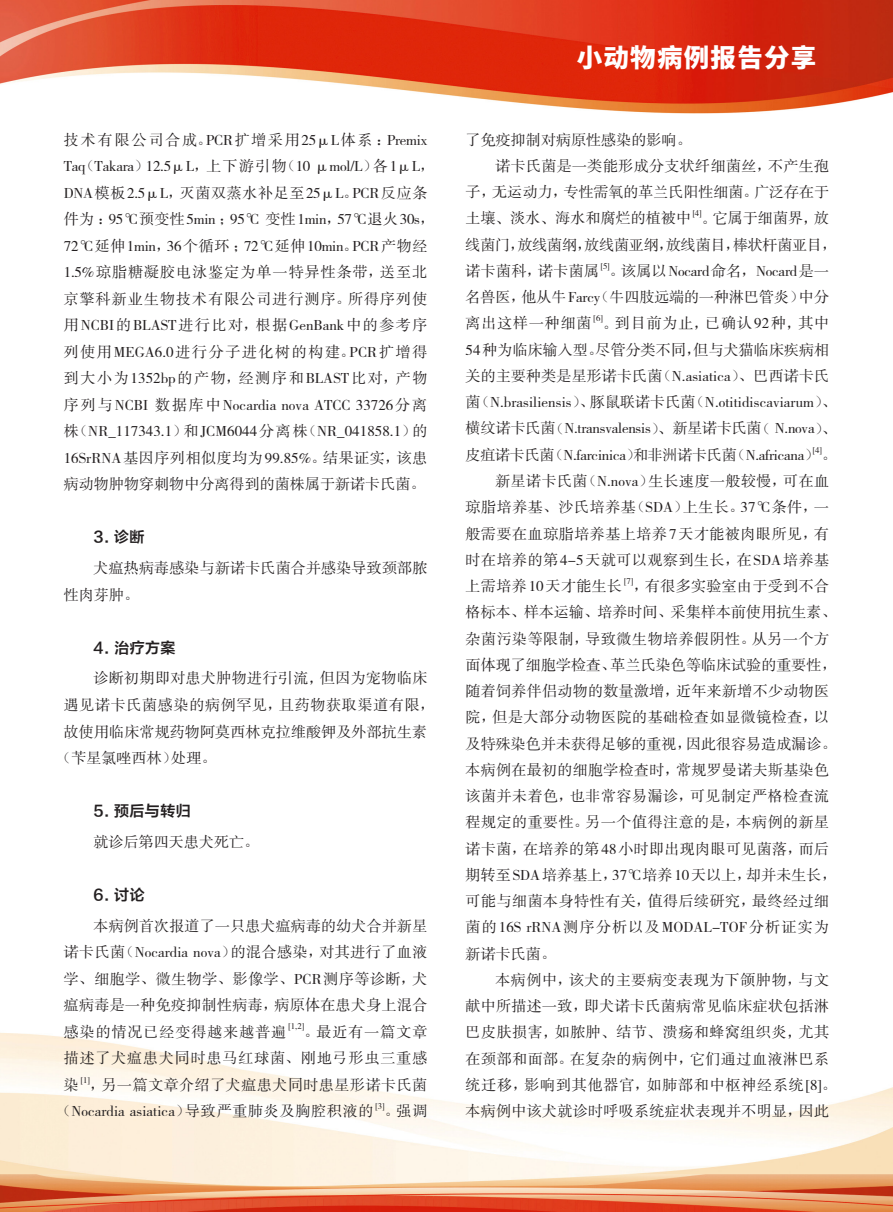
<style>
.page{position:relative;width:893px;height:1212px;background:#fff}
.page>*{position:absolute;margin:0;border:0;box-sizing:border-box;transform-origin:0 0}
.t1{font:800 25.5px "Source Han Sans CN";letter-spacing:.05em;color:#fff}
.文章-正文{font:15px/26.2px "FZSSJW GB1 0";letter-spacing:.02em;color:#231f20}
.文章-正文-2{font:15px/26.2px "FZSSJW GB1 0";letter-spacing:-.015em;color:#231f20}
.文章-正文-3{font:15px "FZSSJW GB1 0";letter-spacing:.045em;color:#231f20}
._1{font:15px "FZLTZCHK GBK1 0";letter-spacing:.025em;color:#231f20}
.文章-正文-4{font:8.7px "FZSSJW GB1 0";color:#231f20}
.s1{font-family:"Sim Sun"}
</style>
<div class="page">
<img style="left:0;top:0;width:893px;height:1212px">
<p class="文章-正文" style="left:64px;top:127px;width:373px">技术有限公司合成<span class="s1">。</span>PCR扩增采用25μL体系<span class="s1">：</span>Premix Taq<span class="s1">（</span>Takara<span class="s1">）</span>12.5μL<span class="s1">，</span>上下游引物<span class="s1">（</span>10 μmol/L<span class="s1">）</span>各1μL<span class="s1">，</span>DNA模板2.5μL<span class="s1">，</span>灭菌双蒸水补足至25μL<span class="s1">。</span>PCR反应条件为<span class="s1">：</span>95℃预变性5min <span class="s1">；</span>95℃ 变性1min<span class="s1">，</span>57℃退火30s<span class="s1">，</span>72℃延伸1min<span class="s1">，</span>36个循环<span class="s1">；</span>72℃延伸10min<span class="s1">。</span>PCR产物经1.5%琼脂糖凝胶电泳鉴定为单一特异性条带<span class="s1">，</span>送至北京擎科新业生物技术有限公司进行测序<span class="s1">。</span>所得序列使用 NCBI 的 BLAST 进行比对<span class="s1">，</span>根据 GenBank 中的参考序列使用MEGA6.0进行分子进化树的构建<span class="s1">。</span>PCR扩增得到大小为1352bp的产物<span class="s1">，</span>经测序和BLAST比对<span class="s1">，</span>产物序列与 NCBI 数据库中 Nocardia nova ATCC 33726 分离株<span class="s1">（</span>NR_117343.1<span class="s1">）</span>和 JCM6044 分离株<span class="s1">（</span>NR_041858.1<span class="s1">）</span>的16SrRNA 基因序列相似度均为 99.85%<span class="s1">。</span>结果证实<span class="s1">，</span>该患病动物肿物穿刺物中分离得到的菌株属于新诺卡氏菌<span class="s1">。</span></p>
<p class="_1" style="left:94px;top:529px;width:53px">3. 诊断</p>
<p class="文章-正文" style="left:64px;top:555px;width:365px;text-indent:30px">犬瘟热病毒感染与新诺卡氏菌合并感染导致颈部脓性肉芽肿<span class="s1">。</span></p>
<p class="_1" style="left:94px;top:639px;width:83px">4. 治疗方案</p>
<p class="文章-正文" style="left:94px;top:666px;width:335px">诊断初期即对患犬肿物进行引流<span class="s1">，</span>但因为宠物临床</p>
<p class="文章-正文-3" style="left:64px;top:697px;width:373px">遇见诺卡氏菌感染的病例罕见<span class="s1">，</span>且药物获取渠道有限<span class="s1">，</span></p>
<p class="文章-正文" style="left:64px;top:719px;width:365px">故使用临床常规药物阿莫西林克拉维酸钾及外部抗生素</p>
<p class="文章-正文" style="left:56px;top:745px;width:162px"><span class="s1">（</span>苄星氯唑西林<span class="s1">）</span>处理<span class="s1">。</span></p>
<p class="_1" style="left:94px;top:803px;width:99px">5. 预后与转归</p>
<p class="文章-正文" style="left:94px;top:829px;width:167px">就诊后第四天患犬死亡<span class="s1">。</span></p>
<p class="_1" style="left:94px;top:886px;width:53px">6. 讨论</p>
<p class="文章-正文" style="left:64px;top:913px;width:365px;text-align:justify;text-indent:30px">本病例首次报道了一只患犬瘟病毒的幼犬合并新星诺卡氏菌<span class="s1">（</span>Nocardia nova<span class="s1">）</span>的混合感染<span class="s1">，</span>对其进行了血液学<span class="s1">、</span>细胞学<span class="s1">、</span>微生物学<span class="s1">、</span>影像学<span class="s1">、</span>PCR测序等诊断<span class="s1">，</span>犬瘟病毒是一种免疫抑制性病毒<span class="s1">，</span>病原体在患犬身上混合感染的情况已经变得越来越普遍</p>
<p class="文章-正文-4" style="left:288px;top:1022px;width:17px">[1,2]</p>
<p class="文章-正文" style="left:64px;top:1019px;width:365px;text-align:justify;text-indent:240px"><span class="s1">。</span>最近有一篇文章描述了犬瘟患犬同时患马红球菌<span class="s1">、</span>刚地弓形虫三重感染</p>
<p class="文章-正文-4" style="left:81px;top:1075px;width:11px">[1]</p>
<p class="文章-正文" style="left:56px;top:1072px;width:372px;text-indent:34px"><span class="s1">，</span>另一篇文章介绍了犬瘟患犬同时患星形诺卡氏菌<span class="s1">（</span>Nocardia asiatica<span class="s1">）</span>导致严重肺炎及胸腔积液的</p>
<p class="文章-正文-4" style="left:375px;top:1101px;width:11px">[3]</p>
<p class="文章-正文" style="left:385px;top:1099px;width:44px"><span class="s1">。</span>强调</p>
<h1 class="t1" style="left:577px;top:43px;width:241px">小动物病例报告分享</h1>
<p class="文章-正文" style="left:466px;top:127px;width:228px">了免疫抑制对病原性感染的影响<span class="s1">。</span></p>
<p class="文章-正文" style="left:466px;top:153px;width:365px;text-align:justify;text-indent:30px">诺卡氏菌是一类能形成分支状纤细菌丝<span class="s1">，</span>不产生孢子<span class="s1">，</span>无运动力<span class="s1">，</span>专性需氧的革兰氏阳性细菌<span class="s1">。</span>广泛存在于土壤<span class="s1">、</span>淡水<span class="s1">、</span>海水和腐烂的植被中</p>
<p class="文章-正文-4" style="left:693px;top:209px;width:10px">[4]</p>
<p class="文章-正文-2" style="left:466px;top:206px;width:373px;text-indent:236px"><span class="s1">。</span>它属于细菌界<span class="s1">，</span>放线菌门<span class="s1">，</span>放线菌纲<span class="s1">，</span>放线菌亚纲<span class="s1">，</span>放线菌目<span class="s1">，</span>棒状杆菌亚目<span class="s1">，</span>诺卡菌科<span class="s1">，</span>诺卡菌属</p>
<p class="文章-正文-4" style="left:601px;top:261px;width:10px">[5]</p>
<p class="文章-正文" style="left:466px;top:258px;width:365px;text-align:justify;text-indent:144px"><span class="s1">。</span>该属以Nocard命名<span class="s1">，</span>Nocard是一名兽医<span class="s1">，</span>他从牛Farcy<span class="s1">（</span>牛四肢远端的一种淋巴管炎<span class="s1">）</span>中分离出这样一种细菌</p>
<p class="文章-正文-4" style="left:594px;top:314px;width:11px">[6]</p>
<p class="文章-正文" style="left:466px;top:311px;width:373px;text-indent:137px"><span class="s1">。</span>到目前为止<span class="s1">，</span>已确认92种<span class="s1">，</span>其中54 种为临床输入型<span class="s1">。</span>尽管分类不同<span class="s1">，</span>但与犬猫临床疾病相关的主要种类是星形诺卡氏菌<span class="s1">（</span>N.asiatica<span class="s1">）、</span>巴西诺卡氏菌<span class="s1">（</span>N.brasiliensis<span class="s1">）、</span>豚鼠联诺卡氏菌<span class="s1">（</span>N.otitidiscaviarum<span class="s1">）、</span>横纹诺卡氏菌<span class="s1">（</span>N.transvalensis<span class="s1">）、</span>新星诺卡氏菌<span class="s1">（</span> N.nova<span class="s1">）、</span>皮疽诺卡氏菌<span class="s1">（</span>N.farcinica<span class="s1">）</span>和非洲诺卡氏菌<span class="s1">（</span>N.africana<span class="s1">）。</span></p>
<p class="文章-正文-4" style="left:813px;top:445px;width:10px">[4]</p>
<p class="文章-正文" style="left:466px;top:468px;width:365px;text-align:justify;text-indent:30px">新星诺卡氏菌<span class="s1">（</span>N.nova<span class="s1">）</span>生长速度一般较慢<span class="s1">，</span>可在血琼脂培养基<span class="s1">、</span>沙氏培养基<span class="s1">（</span>SDA<span class="s1">）</span>上生长<span class="s1">。</span>37℃条件<span class="s1">，</span>一般需要在血琼脂培养基上培养7天才能被肉眼所见<span class="s1">，</span>有时在培养的第4-5天就可以观察到生长<span class="s1">，</span>在SDA培养基上需培养10天才能生长</p>
<p class="文章-正文-4" style="left:624px;top:576px;width:11px">[7]</p>
<p class="文章-正文" style="left:466px;top:573px;width:373px;text-indent:168px"><span class="s1">，</span>有很多实验室由于受到不合格标本<span class="s1">、</span>样本运输<span class="s1">、</span>培养时间<span class="s1">、</span>采集样本前使用抗生素<span class="s1">、</span>杂菌污染等限制<span class="s1">，</span>导致微生物培养假阴性<span class="s1">。</span>从另一个方面体现了细胞学检查<span class="s1">、</span>革兰氏染色等临床试验的重要性<span class="s1">，</span>随着饲养伴侣动物的数量激增<span class="s1">，</span>近年来新增不少动物医院<span class="s1">，</span>但是大部分动物医院的基础检查如显微镜检查<span class="s1">，</span>以及特殊染色并未获得足够的重视<span class="s1">，</span>因此很容易造成漏诊<span class="s1">。</span>本病例在最初的细胞学检查时<span class="s1">，</span>常规罗曼诺夫斯基染色该菌并未着色<span class="s1">，</span>也非常容易漏诊<span class="s1">，</span>可见制定严格检查流程规定的重要性<span class="s1">。</span>另一个值得注意的是<span class="s1">，</span>本病例的新星诺卡菌<span class="s1">，</span>在培养的第48小时即出现肉眼可见菌落<span class="s1">，</span>而后期转至 SDA 培养基上<span class="s1">，</span>37℃培养 10 天以上<span class="s1">，</span>却并未生长<span class="s1">，</span>可能与细菌本身特性有关<span class="s1">，</span>值得后续研究<span class="s1">，</span>最终经过细菌的16S rRNA测序分析以及MODAL-TOF分析证实为新诺卡氏菌<span class="s1">。</span></p>
<p class="文章-正文" style="left:466px;top:967px;width:373px;text-indent:30px">本病例中<span class="s1">，</span>该犬的主要病变表现为下颌肿物<span class="s1">，</span>与文献中所描述一致<span class="s1">，</span>即犬诺卡氏菌病常见临床症状包括淋巴皮肤损害<span class="s1">，</span>如脓肿<span class="s1">、</span>结节<span class="s1">、</span>溃疡和蜂窝组织炎<span class="s1">，</span>尤其在颈部和面部<span class="s1">。</span>在复杂的病例中<span class="s1">，</span>它们通过血液淋巴系统迁移<span class="s1">，</span>影响到其他器官<span class="s1">，</span>如肺部和中枢神经系统[8]<span class="s1">。</span>本病例中该犬就诊时呼吸系统症状表现并不明显<span class="s1">，</span>因此</p>
</div>
